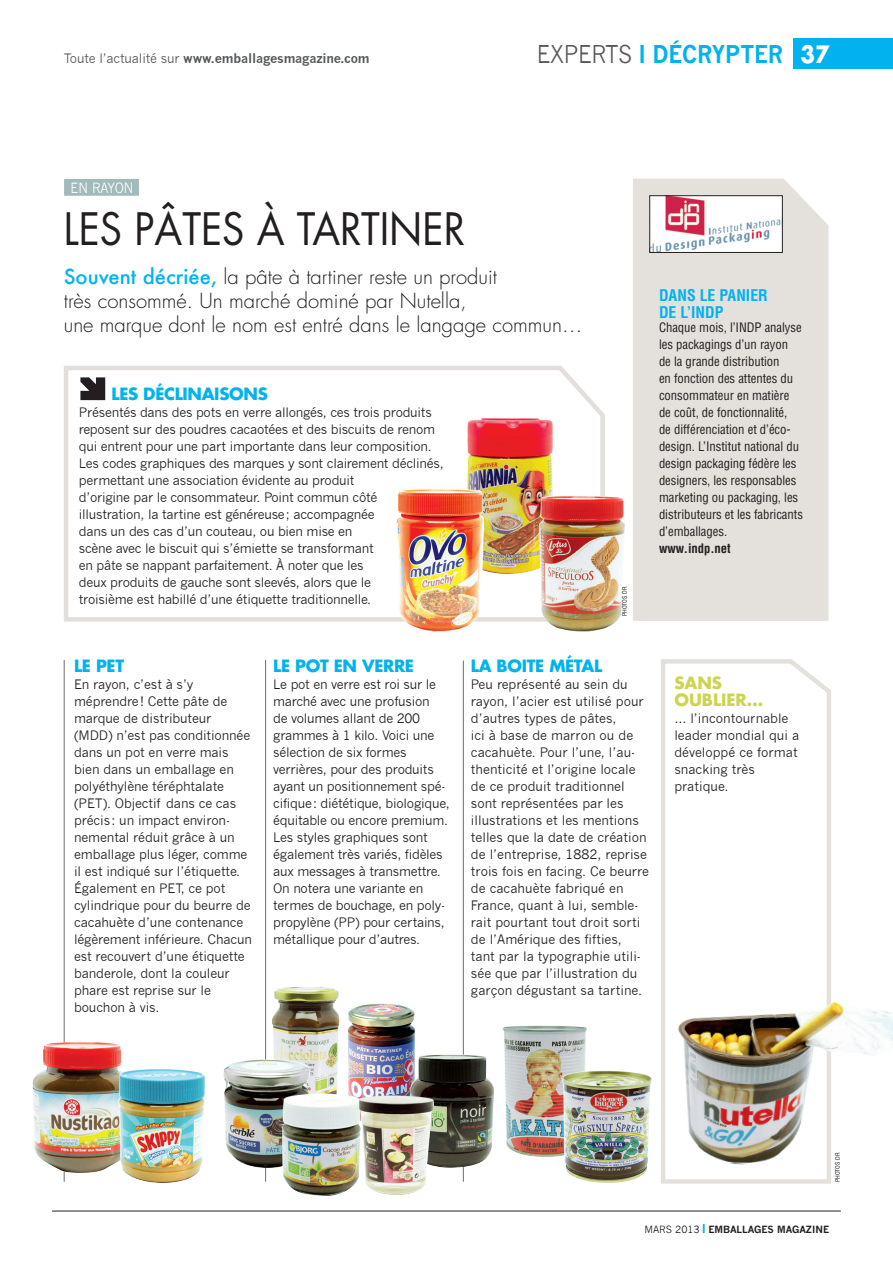
<style>
.page{position:relative;width:893px;height:1263px;background:#fff}
.page>*{position:absolute;margin:0;border:0;box-sizing:border-box;transform-origin:0 0}
.t1{font:43.5px "Futura";color:#231f20;scale:.92 1}
.t2{font:700 24px "News Gothic";letter-spacing:-.01em;color:#00b3ef;scale:.92 1}
.t3{font:300 20.25px/24px "Futura";color:#231f20}
.t4{font:700 16.5px "Futura";letter-spacing:-.02em;color:#00b3ef}
.t5{font:700 16.5px/17px "Futura";color:#cdd54e}
.t6{font:700 condensed 15.75px/17.7px "Helvetica";color:#00b3ef}
.t7{font:13.8px "News Gothic";color:#fff;scale:.92 1}
.t8{font:12.75px/17px "News Gothic";letter-spacing:-.01em;color:#231f20}
.t9{font:condensed 12.75px/17px "Helvetica";letter-spacing:-.005em;color:#231f20}
.t10{font:700 12.75px "News Gothic";letter-spacing:-.015em;color:#57585a}
.t11{font:700 condensed 12.75px "Helvetica";letter-spacing:-.005em;color:#231f20}
.t12{font:700 9.75px "News Gothic";color:#231f20}
.t13{font:condensed 6px "Helvetica";color:#231f20}
.s1{font-weight:400}
.s2{font-weight:400;color:#57585a}
.s3{font-family:"Futura";font-size:23.25px;color:#fff}
.s4{font-weight:500;color:#00b3ef}
.s5{font-size:12px;color:#00b3ef}
</style>
<div class="page">
<hr style="left:52px;top:1210px;width:789px;height:1px;background:#231f20">
<div style="left:633px;top:179px;width:195px;height:442px;background:#e4e1dd"></div>
<svg style="left:64px;top:365px;width:541px;height:257px"></svg>
<img style="left:652px;top:198px;width:128px;height:53px">
<div style="left:650px;top:196px;width:132px;height:57px;border:1px solid #231f20"></div>
<div style="left:64px;top:179px;width:75px;height:17px;background:#a2baba"></div>
<svg style="left:80px;top:377px;width:25px;height:23px"></svg>
<div style="left:793px;top:38px;width:100px;height:31px;background:#00b3ef"></div>
<hr style="left:463px;top:660px;width:1px;height:522px;background:#6c6d70">
<hr style="left:265px;top:660px;width:1px;height:522px;background:#6c6d70">
<hr style="left:64px;top:660px;width:1px;height:522px;background:#6c6d70">
<svg style="left:661px;top:659px;width:170px;height:525px"></svg>
<img style="left:33px;top:1041px;width:89px;height:131px">
<img style="left:119px;top:1069px;width:85px;height:113px">
<img style="left:465px;top:417px;width:88px;height:157px">
<img style="left:396px;top:488px;width:88px;height:143px">
<img style="left:540px;top:495px;width:84px;height:136px">
<img style="left:272px;top:987px;width:68px;height:107px">
<img style="left:348px;top:1003px;width:68px;height:93px">
<img style="left:223px;top:1060px;width:87px;height:107px">
<img style="left:282px;top:1094px;width:78px;height:101px">
<img style="left:411px;top:1054px;width:82px;height:114px">
<img style="left:359px;top:1096px;width:74px;height:98px">
<img style="left:503px;top:1026px;width:83px;height:131px">
<img style="left:563px;top:1071px;width:89px;height:111px">
<img style="left:667px;top:995px;width:226px;height:176px">
<p class="t10" style="left:64px;top:50px;width:307px"><span class="s1">Toute l’actualité sur</span> www.emballagesmagazine.com</p>
<p class="t7" style="left:71px;top:180px;width:70px">en rayon</p>
<h1 class="t1" style="left:64px;top:201px;width:438px">LES Pâtes À TARTINER</h1>
<h2 class="t2" style="left:537px;top:40px;width:320px"><span class="s2">exp erts</span> i décrypter <span class="s3">37</span></h2>
<h3 class="t3" style="left:64px;top:265px;width:520px"><span class="s4">Souvent décriée,</span> la pâte à tartiner reste un produit<br>très consommé. Un marché dominé par Nutella,<br>une marque dont le nom est entré dans le langage commun…</h3>
<p class="t4" style="left:112px;top:383px;width:158px">LES DÉCLINAISONS</p>
<p class="t8" style="left:79px;top:404px;width:366px">Présentés dans des pots en verre allongés, ces trois produits reposent sur des poudres cacaotées et des biscuits de renom qui entrent pour une part importante dans leur composition.<br>Les codes graphiques des marques y sont clairement déclinés, permettant une association évidente au produit<br>d’origine par le consommateur. Point commun côté illustration, la tartine est généreuse; accompagnée<br>dans un des cas d’un couteau, ou bien mise en<br>scène avec le biscuit qui s’émiette se transformant<br>en pâte se nappant parfaitement. À noter que les<br>deux produits de gauche sont sleevés, alors que le<br>troisième est habillé d’une étiquette traditionnelle.</p>
<p class="t13" style="left:621px;top:616px;width:31px;rotate:-90deg">photos dr</p>
<p class="t6" style="left:659px;top:286px;width:110px">DANS LE PANIER<br>DE L’INDP</p>
<p class="t9" style="left:659px;top:318px;width:145px">Chaque mois, l’INDP analyse les packagings d’un rayon de la grande distribution<br>en fonction des attentes du consommateur en matière de coût, de fonctionnalité,<br>de différenciation et d’éco&shy;design. L’Institut national du design packaging fédère les designers, les responsables marketing ou packaging, les distributeurs et les fabricants d’emballages.</p>
<p class="t11" style="left:659px;top:540px;width:73px">WWW.INDP.NET</p>
<p class="t4" style="left:471px;top:655px;width:133px">LA BOITE MÉTAL</p>
<p class="t8" style="left:471px;top:676px;width:180px">Peu représenté au sein du rayon, l’acier est utilisé pour d’autres types de pâtes,<br>ici à base de marron ou de cacahuète. Pour l’une, l’au&shy;thenticité et l’origine locale de ce produit traditionnel sont représentées par les illustrations et les mentions telles que la date de création de l’entreprise, 1882, reprise trois fois en facing. Ce beurre de cacahuète fabriqué en<br>France, quant à lui, semble&shy;rait pourtant tout droit sorti de l’Amérique des fifties, tant par la typographie utili&shy;sée que par l’illustration du garçon dégustant sa tartine.</p>
<p class="t4" style="left:273px;top:655px;width:142px">LE POT EN VERRE</p>
<p class="t8" style="left:273px;top:676px;width:178px">Le pot en verre est roi sur le marché avec une profusion<br>de volumes allant de 200 grammes à 1 kilo. Voici une sélection de six formes verrières, pour des produits ayant un positionnement spé&shy;cifique: diététique, biologique, équitable ou encore premium.<br>Les styles graphiques sont également très variés, fidèles aux messages à transmettre.<br>On notera une variante en termes de bouchage, en poly&shy;propylène (PP) pour certains, métallique pour d’autres.</p>
<p class="t4" style="left:74px;top:655px;width:52px">LE PET</p>
<p class="t8" style="left:74px;top:676px;width:180px">En rayon, c’est à s’y méprendre! Cette pâte de marque de distributeur<br>(M DD) n’est pas conditionnée dans un pot en verre mais bien dans un emballage en polyéthylène téréphtalate (PET). Objectif dans ce cas précis: un impact environ&shy;nemental réduit grâce à un emballage plus léger, comme il est indiqué sur l’étiquette.<br>Également en PET, ce pot cylindrique pour du beurre de cacahuète d’une contenance légèrement inférieure. Chacun est recouvert d’une étiquette banderole, dont la couleur phare est reprise sur le bouchon à vis.</p>
<p class="t5" style="left:674px;top:674px;width:90px">SANS<br>OUBLIER…</p>
<p class="t8" style="left:674px;top:710px;width:126px">… l’incontournable leader mondial qui a développé ce format snacking très pratique.</p>
<p class="t13" style="left:834px;top:1182px;width:31px;rotate:-90deg">photos dr</p>
<p class="t12" style="left:644px;top:1223px;width:185px"><span class="s1">mars 2013</span> <span class="s5">i</span> Emballages magazine</p>
</div>
